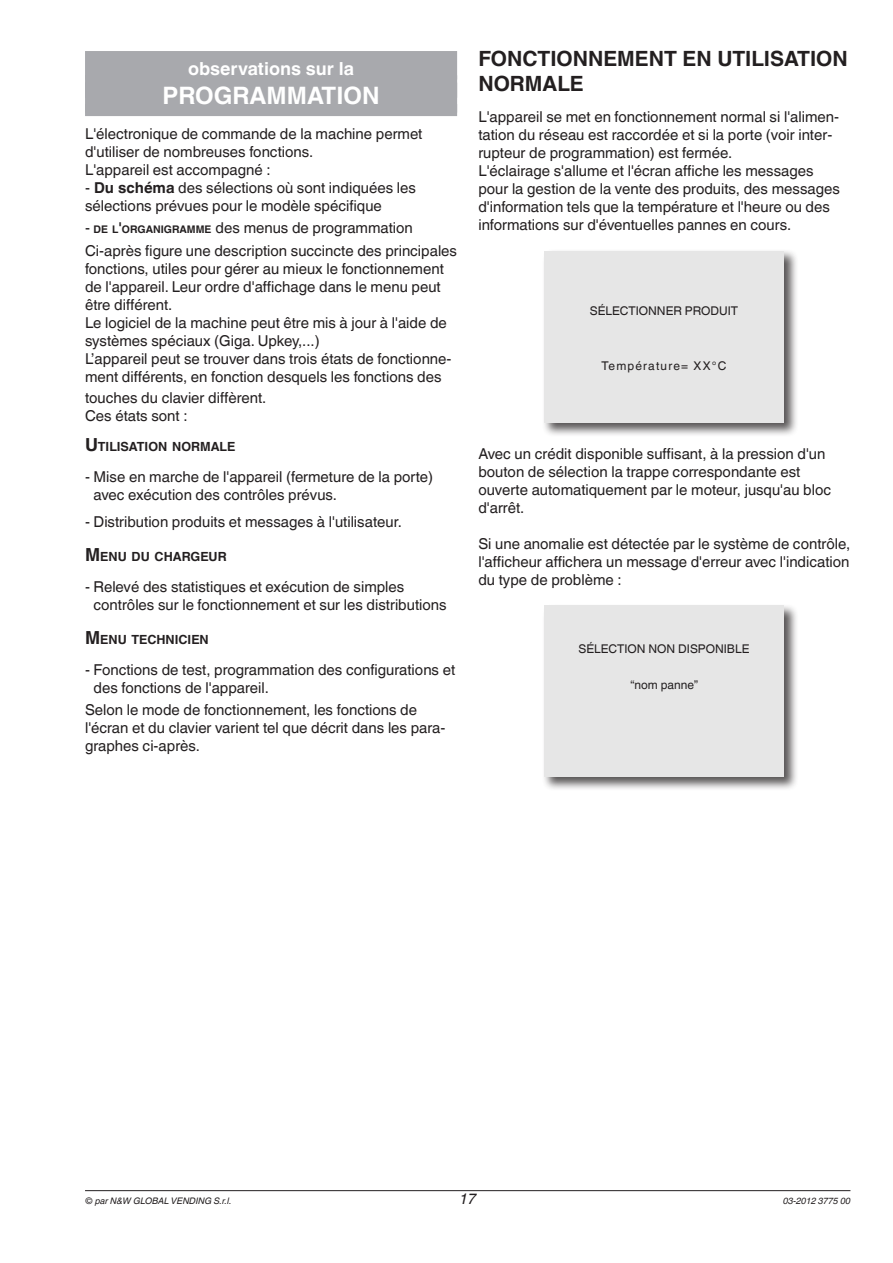
<style>
.page{position:relative;width:893px;height:1263px;background:#fff}
.page>*{position:absolute;margin:0;border:0;box-sizing:border-box;transform-origin:0 0}
._11_Capitolo_2a_riga{font:700 24px "Helvetica World";color:#fff}
._12_Parte{font:700 21px/25.2px "Helvetica World";color:#231f20}
._10_Capitolo_1a_riga{font:700 18px "Helvetica World";color:#fff}
._30_Testo{font:15px/18px "Helvetica World";color:#231f20}
._36_elenco_puntato{font:15px/18px "Helvetica World";color:#231f20}
.t1{font:italic 15px "Helvetica World";color:#231f20}
._16_Titoletto{font:700 12.6px "Helvetica World";color:#231f20}
.t2{font:12px "Helvetica World";color:#231f20}
.t3{font:12px "Helvetica World";letter-spacing:.1em;color:#231f20}
.t4{font:italic 9px "Helvetica World";color:#231f20}
.s1{font-weight:700}
.s2{font-style:inherit}
.s3{font-weight:700;font-size:10.5px}
.s4{font-size:18px}
</style>
<div class="page">
<hr style="left:85px;top:1190px;width:765px;height:1px;background:#231f20">
<div style="left:85px;top:51px;width:372px;height:29px;background:#a8a9ad"></div>
<div style="left:85px;top:75px;width:372px;height:23px;background:#a8a9ad"></div>
<div style="left:85px;top:83px;width:372px;height:30px;background:#a8a9ad"></div>
<div style="left:85px;top:104px;width:372px;height:12px;background:#a8a9ad"></div>
<div style="left:542px;top:249px;width:257px;height:188px;background:#231f20;opacity:.75"></div>
<div style="left:544px;top:251px;width:240px;height:172px;background:#e6e6e6"></div>
<div style="left:542px;top:604px;width:257px;height:187px;background:#231f20;opacity:.75"></div>
<div style="left:544px;top:606px;width:240px;height:171px;background:#e6e6e6"></div>
<p class="_10_Capitolo_1a_riga" style="left:188px;top:59px;width:168px">observations sur la</p>
<p class="_11_Capitolo_2a_riga" style="left:163px;top:82px;width:218px">PROGRAMMATION</p>
<p class="_30_Testo" style="left:85px;top:125px;width:339px">L'électronique de commande de la machine permet d'utiliser de nombreuses fonctions.</p>
<p class="_30_Testo" style="left:85px;top:161px;width:187px">L'appareil est accompagné :</p>
<p class="_30_Testo" style="left:85px;top:179px;width:332px">- <span class="s1">Du schéma</span> des sélections où sont indiquées les sélections prévues pour le modèle spécifique</p>
<p class="_36_elenco_puntato" style="left:85px;top:219px;width:329px"><span class="s2">-</span> <span class="s3">DE L</span><span class="s1">'</span><span class="s3">ORGANIGRAMME</span> des menus de programmation</p>
<p class="_30_Testo" style="left:85px;top:241px;width:374px">Ci-après figure une description succincte des principales fonctions, utiles pour gérer au mieux le fonctionnement de l'appareil. Leur ordre d'affichage dans le menu peut être différent.</p>
<p class="_30_Testo" style="left:85px;top:313px;width:363px">Le logiciel de la machine peut être mis à jour à l'aide de systèmes spéciaux (Giga. Upkey,...)</p>
<p class="_30_Testo" style="left:85px;top:349px;width:368px">L’appareil peut se trouver dans trois états de fonctionne&shy;ment différents, en fonction desquels les fonctions des</p>
<p class="_30_Testo" style="left:85px;top:389px;width:183px">touches du clavier diffèrent.</p>
<p class="_30_Testo" style="left:85px;top:407px;width:104px">Ces états sont :</p>
<p class="_16_Titoletto" style="left:85px;top:440px;width:152px"><span class="s4">U</span>TILISATION NORMALE</p>
<p class="_36_elenco_puntato" style="left:94px;top:468px;width:341px;text-indent:-9px">- Mise en marche de l'appareil (fermeture de la porte) avec exécution des contrôles prévus.</p>
<p class="_36_elenco_puntato" style="left:85px;top:512px;width:318px">- Distribution produits et messages à l'utilisateur.</p>
<p class="_16_Titoletto" style="left:85px;top:549px;width:142px"><span class="s4">M</span>ENU DU CHARGEUR</p>
<p class="_36_elenco_puntato" style="left:94px;top:577px;width:355px;text-indent:-9px">- Relevé des statistiques et exécution de simples contrôles sur le fonctionnement et sur les distributions</p>
<p class="_16_Titoletto" style="left:85px;top:632px;width:123px"><span class="s4">M</span> ENU TECHN ICIEN</p>
<p class="_36_elenco_puntato" style="left:94px;top:661px;width:363px;text-indent:-9px">- Fonctions de test, programmation des configurations et des fonctions de l'appareil.</p>
<p class="_30_Testo" style="left:85px;top:701px;width:362px">Selon le mode de fonctionnement, les fonctions de l'écran et du clavier varient tel que décrit dans les para&shy;graphes ci-après.</p>
<p class="_12_Parte" style="left:478px;top:46px;width:371px">FONCTIONNEMENT EN UTILISATION<br>NORMALE</p>
<p class="_30_Testo" style="left:478px;top:108px;width:362px">L'appareil se met en fonctionnement normal si l'alimen&shy;tation du réseau est raccordée et si la porte (voir inter&shy;rupteur de programmation) est fermée.</p>
<p class="_30_Testo" style="left:478px;top:162px;width:363px">L'éclairage s'allume et l'écran affiche les messages pour la gestion de la vente des produits, des messages d'information tels que la température et l'heure ou des informations sur d'éventuelles pannes en cours.</p>
<p class="t2" style="left:590px;top:304px;width:150px">SÉLECTIONNER PRODUIT</p>
<p class="t3" style="left:601px;top:359px;width:127px">Température= XX°C</p>
<p class="_30_Testo" style="left:478px;top:444px;width:354px">Avec un crédit disponible suffisant, à la pression d'un bouton de sélection la trappe correspondante est ouverte automatiquement par le moteur, jusqu'au bloc d'arrêt.</p>
<p class="_30_Testo" style="left:478px;top:534px;width:373px;text-align:justify">Si une anomalie est détectée par le système de contrôle, l'afficheur affichera un message d'erreur avec l'indication du type de problème :</p>
<p class="t2" style="left:578px;top:642px;width:172px">SÉLECTION NON DISPONIBLE</p>
<p class="t2" style="left:630px;top:678px;width:69px">“nom panne”</p>
<p class="t4" style="left:85px;top:1195px;width:148px">© par N&amp;W GLOBAL VENDING S.r.l.</p>
<p class="t1" style="left:459px;top:1189px;width:18px">17</p>
<p class="t4" style="left:783px;top:1195px;width:69px">03-2012 3775 00</p>
</div>
